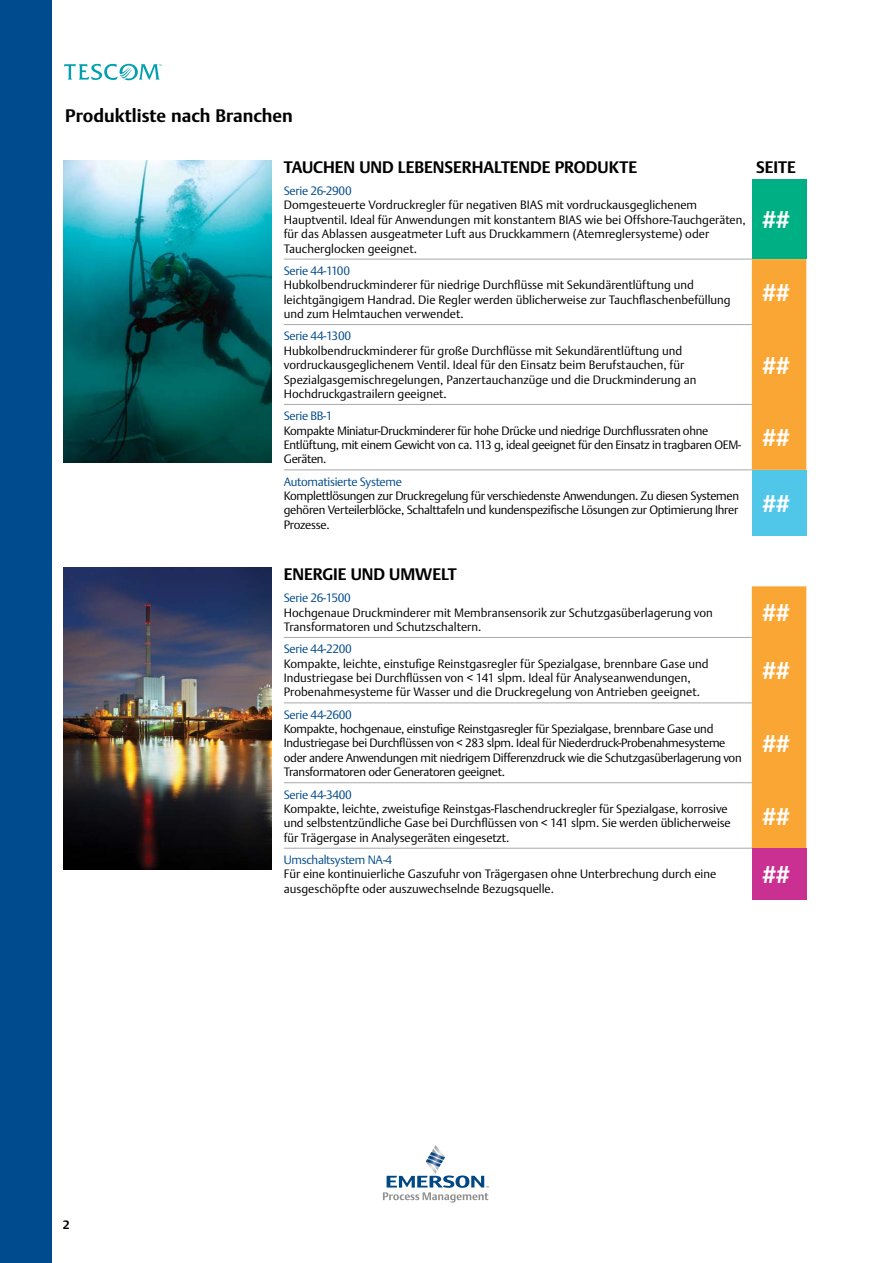
<style>
.page{position:relative;width:893px;height:1263px;background:#fff}
.page>*{position:absolute;margin:0;border:0;box-sizing:border-box;transform-origin:0 0}
.t1{font:700 24px "DTL Argo T";color:#fff}
.t2{font:700 18px "DTL Argo T";color:#000}
.t3{font:700 16.5px "DTL Argo T";color:#000}
.t4{font:300 12px/14.4px "DTL Argo T";color:#000}
.t5{font:300 12px/14.4px "DTL Argo T";letter-spacing:-.025em;color:#000}
.t6{font:300 12px "DTL Argo T";letter-spacing:-.025em;color:#004b8d}
.t7{font:700 12px "DTL Argo T";color:#000}
</style>
<div class="page">
<svg style="left:64px;top:64px;width:98px;height:16px"></svg>
<div style="left:0;top:0;width:51px;height:1263px;background:#004b8d"></div>
<svg style="left:383px;top:1145px;width:106px;height:57px"></svg>
<div style="left:752px;top:179px;width:54px;height:80px;background:#00b085"></div>
<svg style="left:752px;top:259px;width:54px;height:589px;background:#faae47"></svg>
<div style="left:752px;top:470px;width:54px;height:65px;background:#50c7e8"></div>
<div style="left:752px;top:848px;width:54px;height:51px;background:#c93092"></div>
<hr style="left:284px;top:259px;width:468px;height:1px;background:#a7a9ac">
<hr style="left:284px;top:324px;width:468px;height:1px;background:#a7a9ac">
<hr style="left:284px;top:404px;width:468px;height:1px;background:#a7a9ac">
<hr style="left:284px;top:469px;width:468px;height:1px;background:#a7a9ac">
<hr style="left:284px;top:702px;width:468px;height:1px;background:#a7a9ac">
<hr style="left:284px;top:782px;width:468px;height:1px;background:#a7a9ac">
<hr style="left:284px;top:848px;width:468px;height:1px;background:#a7a9ac">
<hr style="left:284px;top:637px;width:468px;height:1px;background:#a7a9ac">
<img style="left:63px;top:161px;width:209px;height:301px">
<img style="left:63px;top:567px;width:209px;height:302px">
<h2 class="t2" style="left:65px;top:105px;width:229px">Produktliste nach Branchen</h2>
<h3 class="t3" style="left:284px;top:157px;width:355px">TAUCHEN UND LEBENSERHALTENDE PRODUKTE</h3>
<h3 class="t3" style="left:756px;top:158px;width:41px">SEITE</h3>
<p class="t6" style="left:284px;top:184px;width:69px">Serie 26-2900</p>
<p class="t4" style="left:284px;top:198px;width:463px">Domgesteuerte Vordruckregler für negativen BIAS mit vordruckausgeglichenem Hauptventil. Ideal für Anwendungen mit konstantem BIAS wie bei Offshore-Tauchgeräten, für das Ablassen ausgeatmeter Luft aus Druckkammern (Atemreglersysteme) oder Taucherglocken geeignet.</p>
<h1 class="t1" style="left:762px;top:206px;width:29px">##</h1>
<p class="t6" style="left:284px;top:263px;width:68px">Serie 44-1100</p>
<p class="t4" style="left:284px;top:278px;width:448px">Hubkolbendruckminderer für niedrige Durchflüsse mit Sekundärentlüftung und leichtgängigem Handrad. Die Regler werden üblicherweise zur Tauchflaschenbefüllung und zum Helmtauchen verwendet.</p>
<h1 class="t1" style="left:762px;top:278px;width:29px">##</h1>
<p class="t6" style="left:284px;top:329px;width:69px">Serie 44-1300</p>
<p class="t4" style="left:284px;top:343px;width:414px">Hubkolbendruckminderer für große Durchflüsse mit Sekundärentlüftung und vordruckausgeglichenem Ventil. Ideal für den Einsatz beim Berufstauchen, für Spezialgasgemischregelungen, Panzertauchanzüge und die Druckminderung an Hochdruckgastrailern geeignet.</p>
<h1 class="t1" style="left:762px;top:351px;width:29px">##</h1>
<p class="t6" style="left:284px;top:409px;width:50px">Serie BB-1</p>
<p class="t5" style="left:284px;top:423px;width:459px">Kompakte Miniatur-Druckminderer für hohe Drücke und niedrige Durchflussraten ohne<br>Entlüftung, mit einem Gewicht von ca. 113 g, ideal geeignet für den Einsatz in tragbaren OEM-<br>Geräten.</p>
<h1 class="t1" style="left:762px;top:424px;width:29px">##</h1>
<p class="t6" style="left:284px;top:474px;width:120px">Automatisierte Systeme</p>
<p class="t4" style="left:284px;top:488px;width:457px;text-align:justify">Komplettlösungen zur Druckregelung für verschiedenste Anwendungen. Zu diesen Systemen gehören Verteilerblöcke, Schalttafeln und kundenspezifische Lösungen zur Optimierung Ihrer Prozesse.</p>
<h1 class="t1" style="left:762px;top:489px;width:29px">##</h1>
<h3 class="t3" style="left:284px;top:564px;width:174px">ENERGIE UND UMWELT</h3>
<p class="t6" style="left:284px;top:591px;width:68px">Serie 26-1500</p>
<p class="t4" style="left:284px;top:605px;width:431px">Hochgenaue Druckminderer mit Membransensorik zur Schutzgasüberlagerung von<br>Transformatoren und Schutzschaltern.</p>
<h1 class="t1" style="left:762px;top:598px;width:29px">##</h1>
<p class="t6" style="left:284px;top:642px;width:70px">Serie 44-2200</p>
<p class="t4" style="left:284px;top:656px;width:426px">Kompakte, leichte, einstufige Reinstgasregler für Spezialgase, brennbare Gase und<br>Industriegase bei Durchflüssen von &lt; 141 slpm. Ideal für Analyseanwendungen,<br>Probenahmesysteme für Wasser und die Druckregelung von Antrieben geeignet.</p>
<h1 class="t1" style="left:762px;top:657px;width:29px">##</h1>
<p class="t6" style="left:284px;top:707px;width:70px">Serie 44-2600</p>
<p class="t5" style="left:284px;top:721px;width:459px">Kompakte, hochgenaue, einstufige Reinstgasregler für Spezialgase, brennbare Gase und Industriegase bei Durchflüssen von &lt; 283 slpm. Ideal für Niederdruck-Probenahmesysteme oder andere Anwendungen mit niedrigem Differenzdruck wie die Schutzgasüberlagerung von Transformatoren oder Generatoren geeignet.</p>
<h1 class="t1" style="left:762px;top:729px;width:29px">##</h1>
<p class="t6" style="left:284px;top:787px;width:70px">Serie 44-3400</p>
<p class="t4" style="left:284px;top:801px;width:449px">Kompakte, leichte, zweistufige Reinstgas-Flaschendruckregler für Spezialgase, korrosive und selbstentzündliche Gase bei Durchflüssen von &lt; 141 slpm. Sie werden üblicherweise für Trägergase in Analysegeräten eingesetzt.</p>
<h1 class="t1" style="left:762px;top:802px;width:29px">##</h1>
<p class="t6" style="left:284px;top:852px;width:110px">Umschaltsystem NA-4</p>
<p class="t4" style="left:284px;top:867px;width:434px">Für eine kontinuierliche Gaszufuhr von Trägergasen ohne Unterbrechung durch eine ausgeschöpfte oder auszuwechselnde Bezugsquelle.</p>
<h1 class="t1" style="left:762px;top:860px;width:29px">##</h1>
<p class="t7" style="left:63px;top:1217px;width:8px">2</p>
</div>
